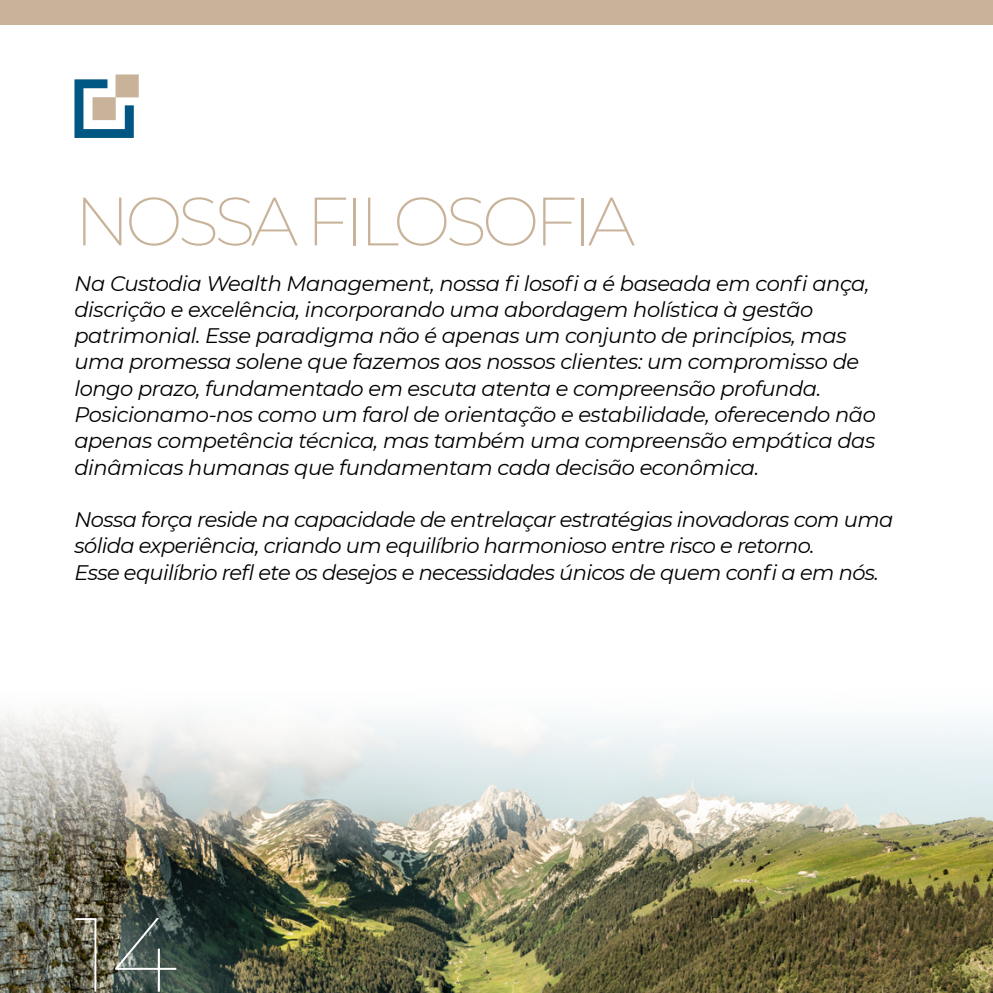
<style>
.page{position:relative;width:993px;height:993px;background:#fff}
.page>*{position:absolute;margin:0;border:0;box-sizing:border-box;transform-origin:0 0}
.t1{font:100 105px "Montserrat";color:#fff}
.t2{font:200 68.25px "Montserrat";letter-spacing:-.07em;color:#c8b39a}
.t3{font:italic 21px/26.2px "Montserrat";letter-spacing:-.02em;color:#000}
</style>
<div class="page">
<svg style="left:74px;top:74px;width:65px;height:64px"></svg>
<div style="left:0;top:0;width:992px;height:25px;background:#c8b39a"></div>
<img style="left:0;top:881px;width:992px;height:111px">
<img style="left:0;top:713px;width:992px;height:168px">
<h2 class="t2" style="left:74px;top:175px;width:562px">NOSSA FILOSOFIA</h2>
<p class="t3" style="left:74px;top:269px;width:802px">Na Custodia Wealth Management, nossa fi losofi a é baseada em confi ança, discrição e excelência, incorporando uma abordagem holística à gestão patrimonial. Esse paradigma não é apenas um conjunto de princípios, mas uma promessa solene que fazemos aos nossos clientes: um compromisso de longo prazo, fundamentado em escuta atenta e compreensão profunda.<br>Posicionamo-nos como um farol de orientação e estabilidade, oferecendo não apenas competência técnica, mas também uma compreensão empática das dinâmicas humanas que fundamentam cada decisão econômica.</p>
<p class="t3" style="left:74px;top:505px;width:820px">Nossa força reside na capacidade de entrelaçar estratégias inovadoras com uma sólida experiência, criando um equilíbrio harmonioso entre risco e retorno.<br>Esse equilíbrio refl ete os desejos e necessidades únicos de quem confi a em nós.</p>
<h1 class="t1" style="left:74px;top:884px;width:105px">14</h1>
</div>
